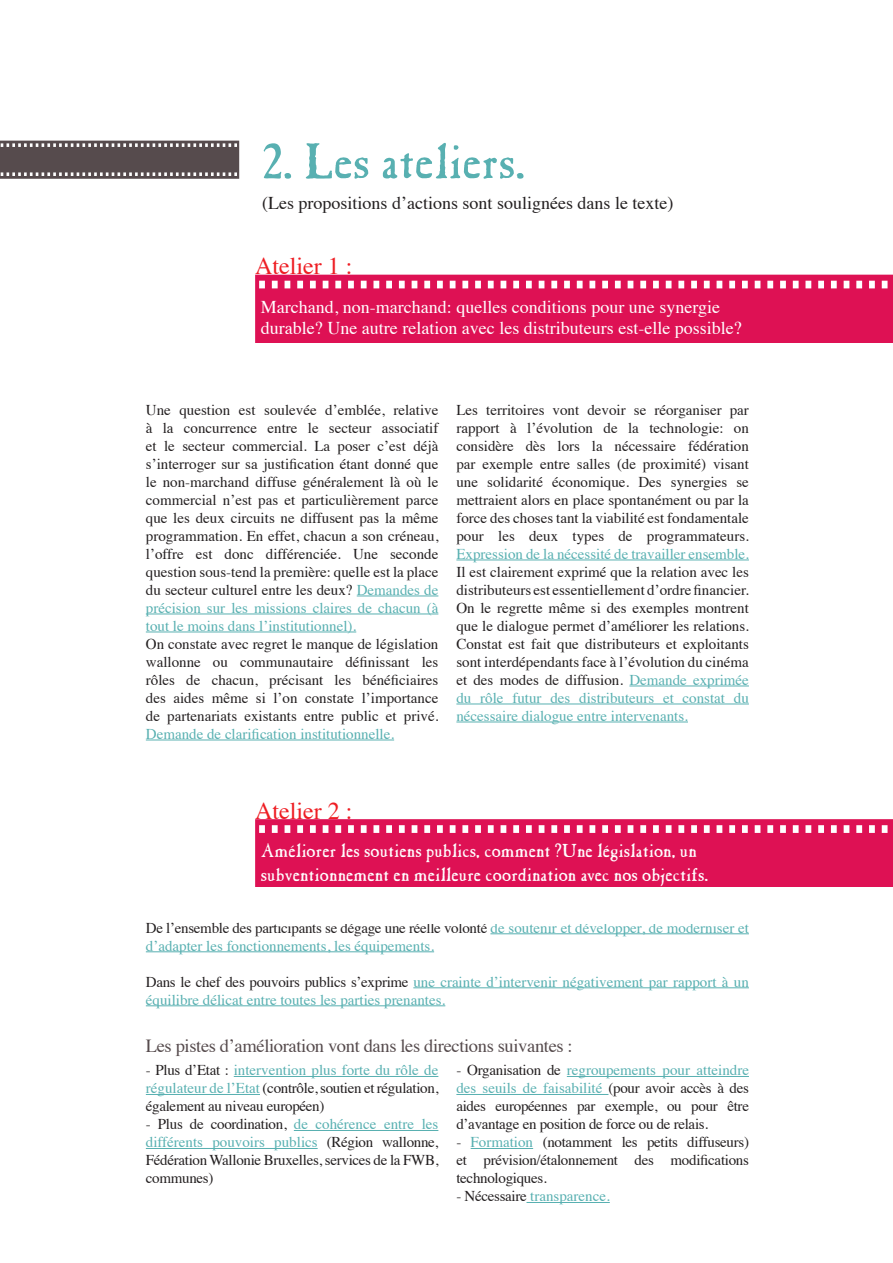
<style>
.page{position:relative;width:893px;height:1263px;background:#fff}
.page>*{position:absolute;margin:0;border:0;box-sizing:border-box;transform-origin:0 0}
.t1{font:51px "Casablanca Antique Plain";color:#58b0b1}
.t2{font:24px "Times";color:#ee1d23}
.t3{font:19.5px/23.4px "Casablanca Antique Plain";color:#fff}
.t4{font:18.45px "Times";letter-spacing:-.02em;color:#564b4d}
.t5{font:18px/21.6px "Times";color:#fff}
.t6{font:18px "Times";color:#231f20}
.t7{font:15px/18px "Times";letter-spacing:-.01em;color:#231f20;text-align:justify}
.t8{font:15px/18px "Times";color:#58b0b1}
.s1{color:#58b0b1}
.s2{color:#231f20}
</style>
<div class="page">
<svg style="left:255px;top:275px;width:638px;height:68px;background:#df1d5c"></svg>
<svg style="left:255px;top:819px;width:638px;height:68px;background:#df1d5d"></svg>
<hr style="left:357px;top:596px;width:81px;height:1px;background:#58b0b1">
<hr style="left:146px;top:614px;width:292px;height:1px;background:#58b0b1">
<hr style="left:146px;top:632px;width:210px;height:1px;background:#58b0b1">
<hr style="left:146px;top:740px;width:248px;height:1px;background:#58b0b1">
<hr style="left:456px;top:560px;width:293px;height:1px;background:#58b0b1">
<hr style="left:629px;top:686px;width:120px;height:1px;background:#58b0b1">
<hr style="left:456px;top:704px;width:293px;height:1px;background:#58b0b1">
<hr style="left:456px;top:722px;width:232px;height:1px;background:#58b0b1">
<hr style="left:234px;top:1076px;width:204px;height:1px;background:#58b0b1">
<hr style="left:146px;top:1094px;width:114px;height:1px;background:#58b0b1">
<hr style="left:294px;top:1130px;width:144px;height:1px;background:#58b0b1">
<hr style="left:146px;top:1148px;width:172px;height:1px;background:#58b0b1">
<hr style="left:567px;top:1076px;width:182px;height:1px;background:#58b0b1">
<hr style="left:456px;top:1094px;width:152px;height:1px;background:#58b0b1">
<hr style="left:471px;top:1148px;width:62px;height:1px;background:#58b0b1">
<hr style="left:526px;top:1202px;width:84px;height:1px;background:#58b0b1">
<hr style="left:490px;top:933px;width:259px;height:1px;background:#58b0b1">
<hr style="left:146px;top:951px;width:288px;height:1px;background:#58b0b1">
<hr style="left:413px;top:987px;width:336px;height:1px;background:#58b0b1">
<hr style="left:146px;top:1005px;width:299px;height:1px;background:#58b0b1">
<svg style="left:0;top:141px;width:239px;height:38px;background:#655b5d"></svg>
<h1 class="t1" style="left:262px;top:132px;width:265px">2. Les ateliers.</h1>
<p class="t6" style="left:262px;top:186px;width:413px">(Les propositions d’actions sont soulignées dans le texte)</p>
<h2 class="t2" style="left:255px;top:244px;width:99px">Atelier 1 :</h2>
<p class="t5" style="left:261px;top:294px;width:482px">Marchand, non-marchand: quelles conditions pour une synergie durable? Une autre relation avec les distributeurs est-elle possible?</p>
<p class="t7" style="left:146px;top:399px;width:294px">Une question est soulevée d’emblée, relative à la concurrence entre le secteur associatif et le secteur commercial. La poser c’est déjà s’interroger sur sa justification étant donné que le non-marchand diffuse généralement là où le commercial n’est pas et particulièrement parce que les deux circuits ne diffusent pas la même programmation. En effet, chacun a son créneau, l’offre est donc différenciée. Une seconde question sous-tend la première: quelle est la place du secteur culturel entre les deux? <span class="s1">Demandes de précision sur les missions claires de chacun (à tout le moins dans l’institutionnel).</span></p>
<p class="t7" style="left:146px;top:633px;width:294px">On constate avec regret le manque de législation wallonne ou communautaire définissant les rôles de chacun, précisant les bénéficiaires des aides même si l’on constate l’importance de partenariats existants entre public et privé.</p>
<p class="t8" style="left:146px;top:723px;width:250px">Demande de clarification institutionnelle.</p>
<p class="t7" style="left:456px;top:399px;width:294px">Les territoires vont devoir se réorganiser par rapport à l’évolution de la technologie: on considère dès lors la nécessaire fédération par exemple entre salles (de proximité) visant une solidarité économique. Des synergies se mettraient alors en place spontanément ou par la force des choses tant la viabilité est fondamentale pour les deux types de programmateurs.</p>
<p class="t8" style="left:456px;top:543px;width:294px">Expression de la nécessité de travailler ensemble.</p>
<p class="t7" style="left:456px;top:561px;width:294px">Il est clairement exprimé que la relation avec les distributeurs est essentiellement d’ordre financier.<br>On le regrette même si des exemples montrent que le dialogue permet d’améliorer les relations.<br>Constat est fait que distributeurs et exploitants sont interdépendants face à l’évolution du cinéma et des modes de diffusion. <span class="s1">Demande exprimée du rôle futur des distributeurs et constat du nécessaire dialogue entre intervenants.</span></p>
<h2 class="t2" style="left:255px;top:789px;width:99px">Atelier 2 :</h2>
<h3 class="t3" style="left:261px;top:840px;width:449px">Améliorer les soutiens publics, comment ?Une législation, un subventionnement en meilleure coordination avec nos objectifs.</h3>
<p class="t8" style="left:146px;top:917px;width:605px"><span class="s2">De l’ensemble des participants se dégage une réelle volonté</span> de soutenir et développer, de moderniser et d’adapter les fonctionnements, les équipements.</p>
<p class="t8" style="left:146px;top:971px;width:605px"><span class="s2">Dans le chef des pouvoirs publics s’exprime</span> une crainte d’intervenir négativement par rapport à un équilibre délicat entre toutes les parties prenantes.</p>
<p class="t4" style="left:146px;top:1029px;width:428px">Les pistes d’amélioration vont dans les directions suivantes :</p>
<p class="t7" style="left:146px;top:1060px;width:294px">- Plus d’Etat : <span class="s1">intervention plus forte du rôle de régulateur de l’Etat</span> (contrôle, soutien et régulation, également au niveau européen)</p>
<p class="t7" style="left:146px;top:1114px;width:294px">- Plus de coordination, <span class="s1">de cohérence entre les différents pouvoirs publics</span> (Région wallonne, Fédération Wallonie Bruxelles, services de la FWB, communes)</p>
<p class="t7" style="left:456px;top:1060px;width:294px">- Organisation de <span class="s1">regroupements pour atteindre des seuils de faisabilité</span> (pour avoir accès à des aides européennes par exemple, ou pour être d’avantage en position de force ou de relais.</p>
<p class="t7" style="left:456px;top:1132px;width:294px">- <span class="s1">Formation</span> (notamment les petits diffuseurs) et prévision/étalonnement des modifications technologiques.</p>
<p class="t8" style="left:456px;top:1186px;width:155px"><span class="s2">- Nécessaire</span> transparence.</p>
</div>
